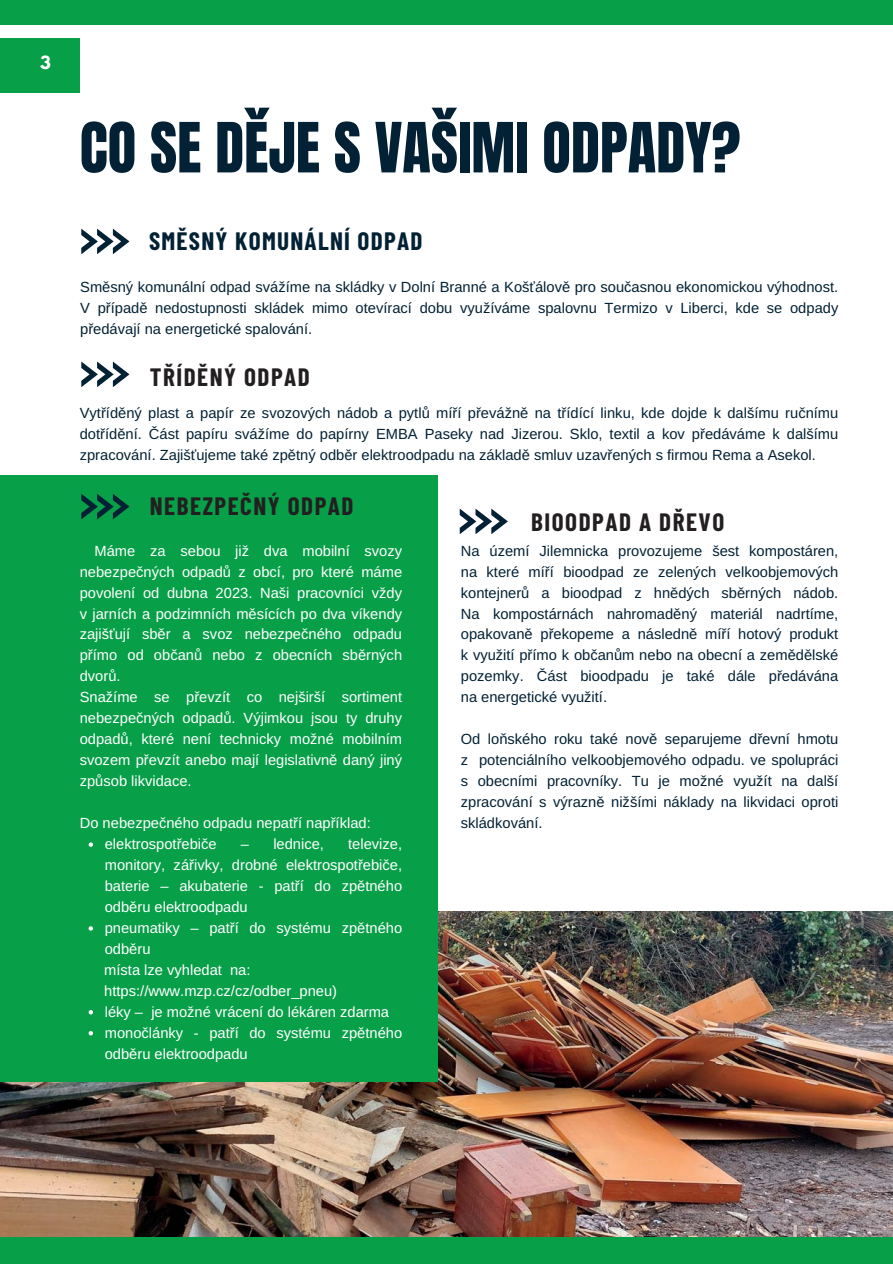
<style>
.page{position:relative;width:893px;height:1264px;background:#fff}
.page>*{position:absolute;margin:0;border:0;box-sizing:border-box;transform-origin:0 0}
.t1{font:58.8px "Anton";color:#032135}
.t2{font:700 25.2px "Barlow Condensed";letter-spacing:.06em;color:#231f20}
.t3{font:700 25.2px "Barlow Condensed";letter-spacing:.05em;color:#032135}
.t4{font:700 16.2px "League Spartan";color:#fff}
.t5{font:14.7px/21px "Arimo";color:#032135;text-align:justify}
.t6{font:14.7px/21px "Arimo";color:#fff}
</style>
<div class="page">
<img style="left:0;top:911px;width:892px;height:325px">
<div style="left:0;top:475px;width:438px;height:606px;background:#089f49"></div>
<svg style="left:81px;top:229px;width:48px;height:25px"></svg>
<div style="left:0;top:0;width:892px;height:25px;background:#089f49"></div>
<div style="left:0;top:1237px;width:892px;height:26px;background:#089f49"></div>
<div style="left:0;top:38px;width:80px;height:54px;background:#089f49"></div>
<svg style="left:81px;top:361px;width:48px;height:26px"></svg>
<svg style="left:459px;top:508px;width:49px;height:26px"></svg>
<svg style="left:81px;top:494px;width:48px;height:25px"></svg>
<svg style="left:89px;top:842px;width:4px;height:4px"></svg>
<svg style="left:89px;top:926px;width:4px;height:4px"></svg>
<svg style="left:89px;top:1010px;width:4px;height:4px"></svg>
<svg style="left:89px;top:1031px;width:4px;height:4px"></svg>
<p class="t4" style="left:40px;top:55px;width:12px">3</p>
<h1 class="t1" style="left:80px;top:122px;width:662px">CO SE DĚJE S VAŠIMI ODPADY?</h1>
<h2 class="t3" style="left:149px;top:226px;width:275px">SMĚSNÝ KOMUNÁLNÍ ODPAD</h2>
<p class="t5" style="left:80px;top:278px;width:759px">Směsný komunální odpad svážíme na skládky v Dolní Branné a Košťálově pro současnou ekonomickou výhodnost.<br>V případě nedostupnosti skládek mimo otevírací dobu využíváme spalovnu Termizo v Liberci, kde se odpady předávají na energetické spalování.</p>
<h2 class="t2" style="left:150px;top:363px;width:161px">TŘÍDĚNÝ ODPAD</h2>
<p class="t5" style="left:80px;top:403px;width:760px">Vytříděný plast a papír ze svozových nádob a pytlů míří převážně na třídící linku, kde dojde k dalšímu ručnímu dotřídění. Část papíru svážíme do papírny EMBA Paseky nad Jizerou. Sklo, textil a kov předáváme k dalšímu zpracování. Zajišťujeme také zpětný odběr elektroodpadu na základě smluv uzavřených s firmou Rema a Asekol.</p>
<h2 class="t2" style="left:150px;top:491px;width:205px">NEBEZPEČNÝ ODPAD</h2>
<p class="t6" style="left:80px;top:541px;width:324px;text-indent:15px">Máme za sebou již dva mobilní svozy nebezpečných odpadů z obcí, pro které máme povolení od dubna 2023. Naši pracovníci vždy v jarních a podzimních měsících po dva víkendy zajišťují sběr a svoz nebezpečného odpadu přímo od občanů nebo z obecních sběrných dvorů.<br>Snažíme se převzít co nejširší sortiment nebezpečných odpadů. Výjimkou jsou ty druhy odpadů, které není technicky možné mobilním svozem převzít anebo mají legislativně daný jiný způsob likvidace.</p>
<p class="t6" style="left:105px;top:813px;width:267px;text-indent:-25px">Do nebezpečného odpadu nepatří například: elektrospotřebiče</p>
<p class="t6" style="left:104px;top:834px;width:299px;text-indent:244px">televize, monitory, zářivky, drobné elektrospotřebiče, baterie – akubaterie - patří do zpětného odběru elektroodpadu<br>pneumatiky – patří do systému zpětného odběru<br>místa lze vyhledat na: https://www.mzp.cz/cz/odber_pneu)<br>léky – je možné vrácení do lékáren zdarma monočlánky - patří do systému zpětného odběru elektroodpadu</p>
<p class="t6" style="left:241px;top:834px;width:85px">– lednice,</p>
<h2 class="t2" style="left:531px;top:508px;width:194px">BIOODPAD A DŘEVO</h2>
<p class="t5" style="left:461px;top:541px;width:379px">Na území Jilemnicka provozujeme šest kompostáren, na které míří bioodpad ze zelených velkoobjemových kontejnerů a bioodpad z hnědých sběrných nádob.<br>Na kompostárnách nahromaděný materiál nadrtíme, opakovaně překopeme a následně míří hotový produkt k využití přímo k občanům nebo na obecní a zemědělské pozemky. Část bioodpadu je také dále předávána na energetické využití.</p>
<p class="t5" style="left:461px;top:730px;width:379px">Od loňského roku také nově separujeme dřevní hmotu z potenciálního velkoobjemového odpadu. ve spolupráci s obecními pracovníky. Tu je možné využít na další zpracování s výrazně nižšími náklady na likvidaci oproti skládkování.</p>
</div>
